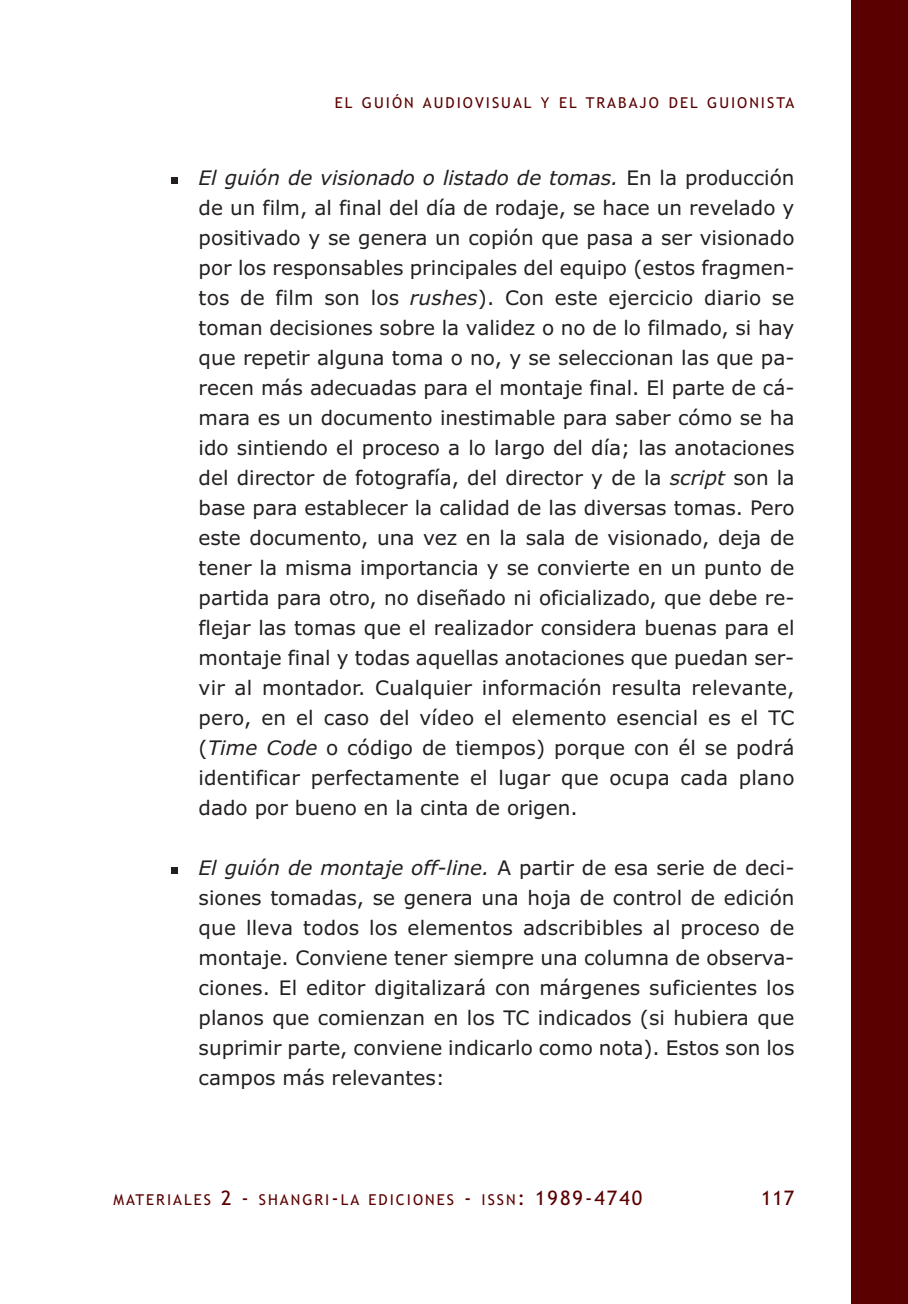
<style>
.page{position:relative;width:908px;height:1304px;background:#fff}
.page>*{position:absolute;margin:0;border:0;box-sizing:border-box;transform-origin:0 0}
.t1{font:60px "Arial";color:#231f20}
.t2{font:20px/30px "Verdana";color:#231f20;text-align:justify}
.t3{font:20px "Trebuchet MS";color:#5b0000}
.t4{font:15px "Trebuchet MS";letter-spacing:.135em;color:#5b0000}
.s1{font-style:italic}
.s2{font-size:20px}
</style>
<div class="page">
<div style="left:850px;top:0;width:57px;height:1304px;background:#5b0000"></div>
<p class="t4" style="left:335px;top:94px;width:461px">EL GUIÓN AUDIOVISUAL Y EL TRABAJO DEL GUIONISTA</p>
<h1 class="t1" style="left:166px;top:128px;width:18px">.</h1>
<h1 class="t1" style="left:166px;top:817px;width:18px">.</h1>
<p class="t2" style="left:198px;top:163px;width:597px"><span class="s1">El guión de visionado o listado de tomas.</span> En la producción de un film, al final del día de rodaje, se hace un revelado y positivado y se genera un copión que pasa a ser visionado por los responsables principales del equipo (estos fragmen&shy;tos de film son los <span class="s1">rushes</span>). Con este ejercicio diario se toman decisiones sobre la validez o no de lo filmado, si hay que repetir alguna toma o no, y se seleccionan las que pa&shy;recen más adecuadas para el montaje final. El parte de cá&shy;mara es un documento inestimable para saber cómo se ha ido sintiendo el proceso a lo largo del día; las anotaciones del director de fotografía, del director y de la <span class="s1">script</span> son la base para establecer la calidad de las diversas tomas. Pero este documento, una vez en la sala de visionado, deja de tener la misma importancia y se convierte en un punto de partida para otro, no diseñado ni oficializado, que debe re&shy;flejar las tomas que el realizador considera buenas para el montaje final y todas aquellas anotaciones que puedan ser&shy;vir al montador. Cualquier información resulta relevante, pero, en el caso del vídeo el elemento esencial es el TC (<span class="s1">Time Code</span> o código de tiempos) porque con él se podrá identificar perfectamente el lugar que ocupa cada plano dado por bueno en la cinta de origen.</p>
<p class="t2" style="left:198px;top:853px;width:597px"><span class="s1">El guión de montaje off-line.</span> A partir de esa serie de deci&shy;siones tomadas, se genera una hoja de control de edición que lleva todos los elementos adscribibles al proceso de montaje. Conviene tener siempre una columna de observa&shy;ciones. El editor digitalizará con márgenes suficientes los planos que comienzan en los TC indicados (si hubiera que suprimir parte, conviene indicarlo como nota). Estos son los campos más relevantes:</p>
<p class="t4" style="left:113px;top:1191px;width:530px">MATERIALES <span class="s2">2 -</span> SHANGRI<span class="s2">-</span>LA EDICIONES <span class="s2">-</span> ISSN<span class="s2">: 1989-4740</span></p>
<p class="t3" style="left:760px;top:1187px;width:35px">117</p>
</div>
